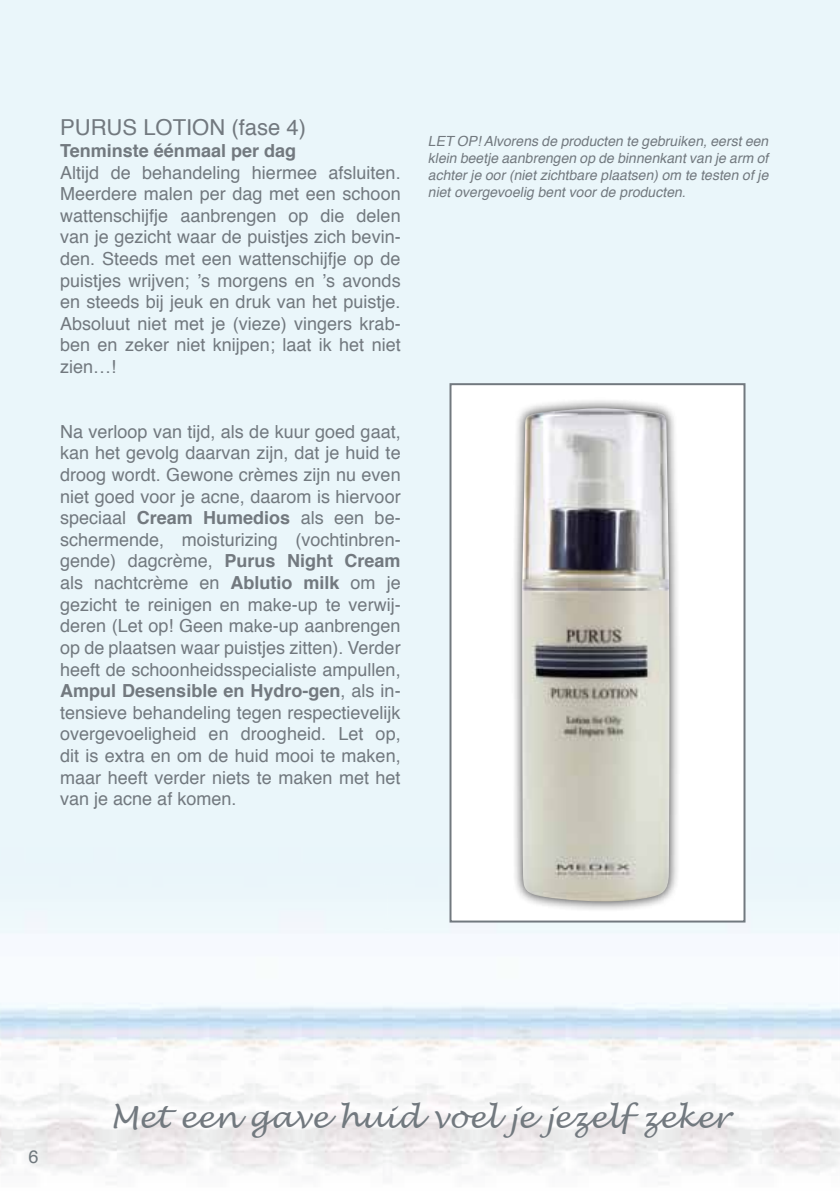
<style>
.page{position:relative;width:840px;height:1191px;background:#fff}
.page>*{position:absolute;margin:0;border:0;box-sizing:border-box;transform-origin:0 0}
.t1{font:italic 30px "Lucida Handwriting";color:#72797f}
.t2{font:22px "Helvetica";color:#72797f}
.t3{font:18px/21.6px "Helvetica";color:#72797f;text-align:justify}
.t4{font:700 18px "Helvetica";color:#72797f}
.t5{font:18px "Helvetica";color:#70787d}
.t6{font:italic 14px/16.8px "Helvetica";color:#72797f;text-align:justify}
.s1{font-weight:700}
</style>
<div class="page">
<div style="left:0;top:0;width:839px;height:1183px;background:#eaf6fa"></div>
<img style="left:0;top:841px;width:839px;height:342px">
<div style="left:449px;top:383px;width:296px;height:539px;background:#fff;border:2px solid #72797f"></div>
<div style="left:511px;top:397px;width:169px;height:515px;background:#000;opacity:.75"></div>
<img style="left:522px;top:408px;width:147px;height:493px">
<p class="t2" style="left:60px;top:111px;width:247px">PURUS LOTION (fase 4)</p>
<p class="t4" style="left:60px;top:136px;width:237px">Tenminste éénmaal per dag</p>
<p class="t3" style="left:60px;top:162px;width:342px">Altijd de behandeling hiermee afsluiten.<br>Meerdere malen per dag met een schoon wattenschijfje aanbrengen op die delen van je gezicht waar de puistjes zich bevin&shy;den. Steeds met een wattenschijfje op de puistjes wrijven; ’s morgens en ’s avonds en steeds bij jeuk en druk van het puistje.<br>Absoluut niet met je (vieze) vingers krab&shy;ben en zeker niet knijpen; laat ik het niet zien…!</p>
<p class="t3" style="left:60px;top:421px;width:342px">Na verloop van tijd, als de kuur goed gaat, kan het gevolg daarvan zijn, dat je huid te droog wordt. Gewone crèmes zijn nu even niet goed voor je acne, daarom is hiervoor speciaal <span class="s1">Cream Humedios</span> als een be&shy;schermende, moisturizing (vochtinbren&shy;gende) dagcrème, <span class="s1">Purus Night Cream </span>als nachtcrème en <span class="s1">Ablutio milk</span> om je gezicht te reinigen en make-up te verwij&shy;deren (Let op! Geen make-up aanbrengen op de plaatsen waar puistjes zitten). Verder heeft de schoonheidsspecialiste ampullen, <span class="s1">Ampul Desensible en Hydro-gen</span>, als in&shy;tensieve behandeling tegen respectievelijk overgevoeligheid en droogheid. Let op, dit is extra en om de huid mooi te maken, maar heeft verder niets te maken met het van je acne af komen.</p>
<p class="t6" style="left:427px;top:133px;width:346px">LET OP!Alvorensde producten te gebruiken,eersteen klein beetje aanbrengen op de binnenkantvan je arm of achterje oor(nietzichtbare plaatsen)om te testen ofje nietovergevoelig bentvoorde producten.</p>
<p class="t5" style="left:28px;top:1142px;width:12px">6</p>
<h1 class="t1" style="left:110px;top:1099px;width:621px">Met een gave huid voel je jezelf zeker</h1>
</div>
